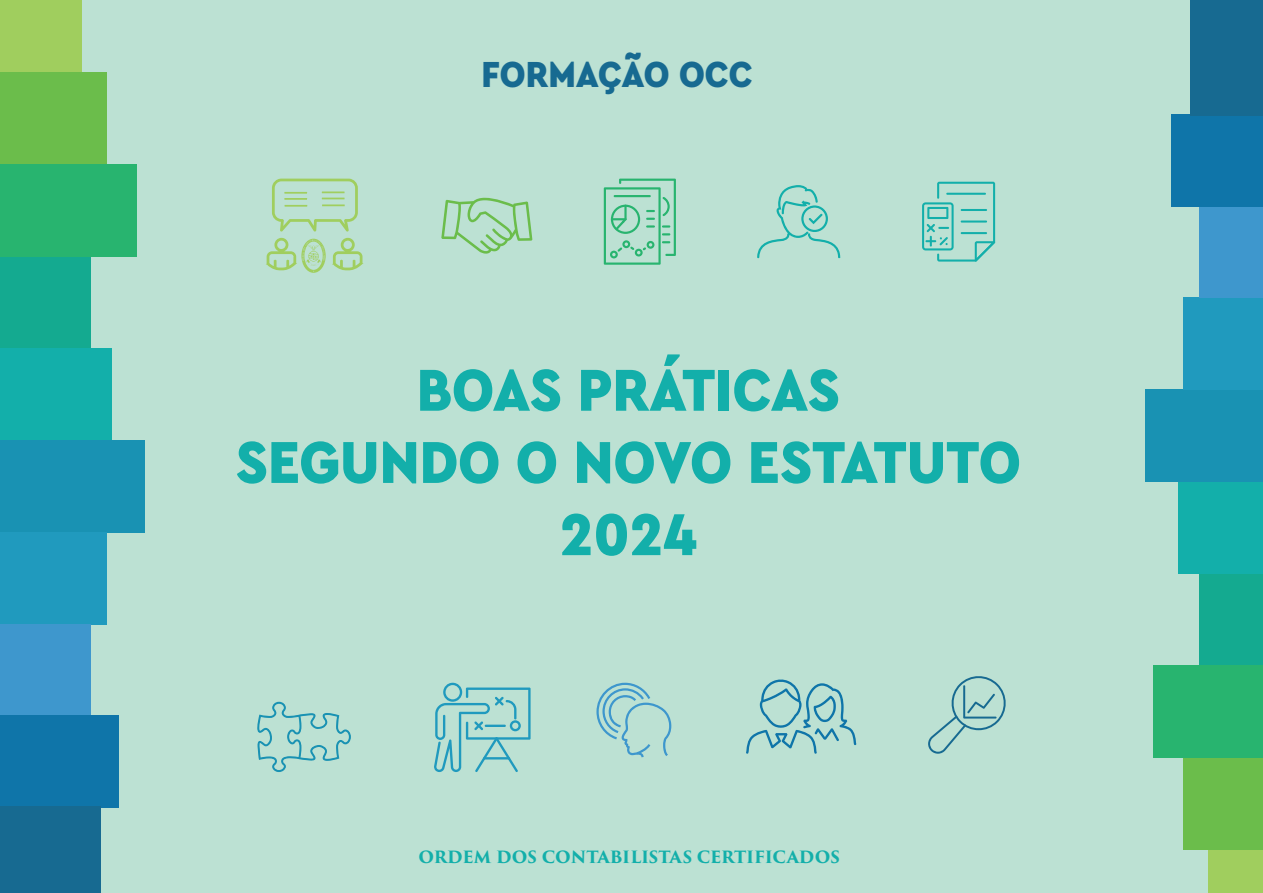
<style>
.page{position:relative;width:1263px;height:893px;background:#fff}
.page>*{position:absolute;margin:0;border:0;box-sizing:border-box;transform-origin:0 0}
.t1{font:900 61.8px "Cera Compact Pro";color:#13afaa}
.t2{font:900 37.95px "Cera Compact Pro";letter-spacing:-.005em;color:#176a91}
.t3{font:700 16.5px "Trajan Pro 3";color:#13afaa}
</style>
<div class="page">
<div style="left:17px;top:0;width:1246px;height:893px;background:#bce1d3"></div>
<div style="left:0;top:0;width:82px;height:73px;background:#a0ce5e"></div>
<div style="left:0;top:73px;width:107px;height:92px;background:#6bbd4b"></div>
<div style="left:0;top:257px;width:91px;height:92px;background:#14aa90"></div>
<div style="left:0;top:165px;width:136px;height:92px;background:#28b46f"></div>
<div style="left:0;top:349px;width:111px;height:92px;background:#13afaa"></div>
<div style="left:0;top:441px;width:145px;height:92px;background:#1992b3"></div>
<div style="left:0;top:532px;width:107px;height:92px;background:#209abe"></div>
<div style="left:0;top:624px;width:91px;height:92px;background:#3e97cd"></div>
<div style="left:0;top:716px;width:118px;height:92px;background:#0f75a9"></div>
<div style="left:0;top:806px;width:100px;height:87px;background:#176a91"></div>
<svg style="left:257px;top:702px;width:94px;height:70px"></svg>
<svg style="left:596px;top:683px;width:75px;height:74px"></svg>
<svg style="left:746px;top:679px;width:110px;height:75px"></svg>
<svg style="left:434px;top:683px;width:97px;height:89px"></svg>
<svg style="left:928px;top:676px;width:78px;height:78px"></svg>
<svg style="left:441px;top:198px;width:91px;height:56px"></svg>
<svg style="left:757px;top:185px;width:83px;height:73px"></svg>
<svg style="left:604px;top:179px;width:72px;height:86px"></svg>
<svg style="left:922px;top:182px;width:73px;height:80px"></svg>
<hr style="left:961px;top:209px;width:26px;height:2px;background:#13afaa">
<hr style="left:961px;top:221px;width:26px;height:2px;background:#13afaa">
<hr style="left:961px;top:232px;width:26px;height:2px;background:#13afaa">
<hr style="left:946px;top:193px;width:40px;height:2px;background:#13afaa">
<svg style="left:266px;top:179px;width:98px;height:94px"></svg>
<div style="left:1208px;top:849px;width:55px;height:44px;background:#a0ce5e"></div>
<div style="left:1183px;top:757px;width:80px;height:92px;background:#6bbd4b"></div>
<div style="left:1199px;top:573px;width:64px;height:92px;background:#14aa90"></div>
<div style="left:1154px;top:665px;width:109px;height:92px;background:#28b46f"></div>
<div style="left:1179px;top:481px;width:84px;height:92px;background:#13afaa"></div>
<div style="left:1145px;top:389px;width:118px;height:92px;background:#1992b3"></div>
<div style="left:1183px;top:298px;width:80px;height:92px;background:#209abe"></div>
<div style="left:1199px;top:206px;width:64px;height:92px;background:#3e97cd"></div>
<div style="left:1172px;top:114px;width:91px;height:92px;background:#0f75a9"></div>
<div style="left:1190px;top:0;width:73px;height:116px;background:#176a91"></div>
<p class="t2" style="left:481px;top:49px;width:273px">FORMAÇÃO OCC</p>
<p class="t1" style="left:417px;top:349px;width:425px">BOAS PRÁTICAS</p>
<p class="t1" style="left:236px;top:421px;width:786px">SEGUNDO O NOVO ESTATUTO</p>
<p class="t1" style="left:560px;top:493px;width:138px">2024</p>
<p class="t3" style="left:418px;top:845px;width:423px">ORDEM DOS CONTABILISTAS CERTIFICADOS</p>
</div>
